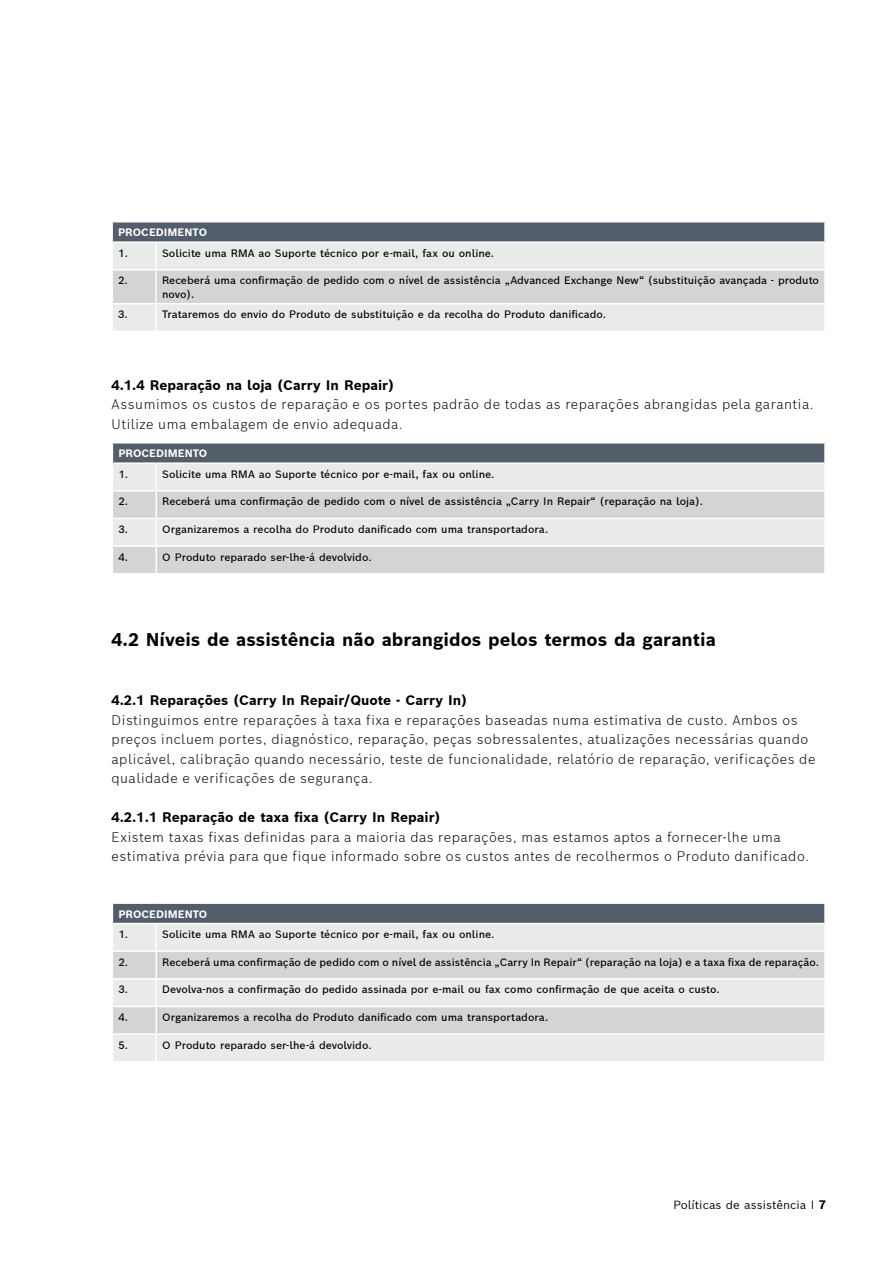
<style>
.page{position:relative;width:893px;height:1263px;background:#fff}
.page>*{position:absolute;margin:0;border:0;box-sizing:border-box;transform-origin:0 0}
.t1{font:700 18px "Bosch Sans";color:#000}
.t2{font:300 13.5px/19.5px "Bosch Sans";letter-spacing:.04em;color:#000}
.t3{font:700 13.5px "Bosch Sans";color:#000}
.t4{font:11.55px "Bosch Sans";color:#000}
.t5{font:500 10.5px/13.5px "Bosch Sans";color:#000}
.t6{font:700 10.5px "Bosch Sans";color:#fff}
.s1{font-weight:700;font-size:12px}
</style>
<div class="page">
<div style="left:112px;top:222px;width:713px;height:20px;background:#525f6b"></div>
<div style="left:113px;top:243px;width:711px;height:88px;background:#e9eaea"></div>
<div style="left:113px;top:271px;width:711px;height:32px;background:#d3d4d6"></div>
<svg style="left:112px;top:222px;width:1px;height:19px"></svg>
<svg style="left:824px;top:222px;width:1px;height:19px"></svg>
<hr style="left:111px;top:241px;width:45px;height:2px;background:#fff">
<hr style="left:156px;top:241px;width:670px;height:2px;background:#fff">
<hr style="left:155px;top:243px;width:2px;height:26px;background:#fff">
<hr style="left:111px;top:269px;width:45px;height:2px;background:#fff">
<hr style="left:156px;top:269px;width:670px;height:2px;background:#fff">
<hr style="left:155px;top:271px;width:2px;height:32px;background:#fff">
<hr style="left:111px;top:303px;width:45px;height:1px;background:#fff">
<hr style="left:156px;top:303px;width:670px;height:1px;background:#fff">
<hr style="left:155px;top:304px;width:2px;height:27px;background:#fff">
<svg style="left:112px;top:443px;width:713px;height:130px;background:#cccfd1"></svg>
<hr style="left:824px;top:547px;width:2px;height:26px;background:#fff">
<svg style="left:112px;top:904px;width:713px;height:157px;background:#d0d3d5"></svg>
<hr style="left:824px;top:1035px;width:2px;height:26px;background:#fff">
<p class="t6" style="left:118px;top:225px;width:90px">PROCEDIMENTO</p>
<p class="t5" style="left:118px;top:246px;width:11px">1.</p>
<p class="t5" style="left:162px;top:246px;width:334px">Solicite uma RMA ao Suporte técnico por e-mail, fax ou online.</p>
<p class="t5" style="left:118px;top:273px;width:11px">2.</p>
<p class="t5" style="left:162px;top:273px;width:658px">Receberá uma confirmação de pedido com o nível de assistência „Advanced Exchange New“ (substituição avançada - produto novo).</p>
<p class="t5" style="left:118px;top:307px;width:11px">3.</p>
<p class="t5" style="left:162px;top:307px;width:446px">Trataremos do envio do Produto de substituição e da recolha do Produto danificado.</p>
<p class="t3" style="left:112px;top:376px;width:284px">4.1.4 Reparação na loja (Carry In Repair)</p>
<p class="t2" style="left:112px;top:394px;width:704px">Assumimos os custos de reparação e os portes padrão de todas as reparações abrangidas pela garantia.<br>Utilize uma embalagem de envio adequada.</p>
<p class="t6" style="left:118px;top:446px;width:90px">PROCEDIMENTO</p>
<p class="t5" style="left:118px;top:467px;width:11px">1.</p>
<p class="t5" style="left:162px;top:467px;width:334px">Solicite uma RMA ao Suporte técnico por e-mail, fax ou online.</p>
<p class="t5" style="left:118px;top:494px;width:11px">2.</p>
<p class="t5" style="left:162px;top:494px;width:542px">Receberá uma confirmação de pedido com o nível de assistência „Carry In Repair“ (reparação na loja).</p>
<p class="t5" style="left:118px;top:522px;width:11px">3.</p>
<p class="t5" style="left:162px;top:522px;width:388px">Organizaremos a recolha do Produto danificado com uma transportadora.</p>
<p class="t5" style="left:118px;top:550px;width:11px">4.</p>
<p class="t5" style="left:162px;top:550px;width:211px">O Produto reparado ser-lhe-á devolvido.</p>
<h1 class="t1" style="left:112px;top:627px;width:606px">4.2 Níveis de assistência não abrangidos pelos termos da garantia</h1>
<p class="t3" style="left:112px;top:691px;width:357px">4.2.1 Reparações (Carry In Repair/Quote - Carry In)</p>
<p class="t2" style="left:112px;top:710px;width:705px">Distinguimos entre reparações à taxa fixa e reparações baseadas numa estimativa de custo. Ambos os preços incluem portes, diagnóstico, reparação, peças sobressalentes, atualizações necessárias quando aplicável, calibração quando necessário, teste de funcionalidade, relatório de reparação, verificações de qualidade e verificações de segurança.</p>
<p class="t3" style="left:112px;top:808px;width:330px">4.2.1.1 Reparação de taxa fixa (Carry In Repair)</p>
<p class="t2" style="left:112px;top:827px;width:699px">Existem taxas fixas definidas para a maioria das reparações, mas estamos aptos a fornecer-lhe uma estimativa prévia para que fique informado sobre os custos antes de recolhermos o Produto danificado.</p>
<p class="t6" style="left:118px;top:907px;width:90px">PROCEDIMENTO</p>
<p class="t5" style="left:118px;top:927px;width:11px">1.</p>
<p class="t5" style="left:162px;top:927px;width:334px">Solicite uma RMA ao Suporte técnico por e-mail, fax ou online.</p>
<p class="t5" style="left:118px;top:955px;width:11px">2.</p>
<p class="t5" style="left:162px;top:955px;width:658px">Receberá uma confirmação de pedido com o nível de assistência „Carry In Repair“ (reparação na loja) e a taxa fixa de reparação.</p>
<p class="t5" style="left:118px;top:982px;width:11px">3.</p>
<p class="t5" style="left:162px;top:982px;width:559px">Devolva-nos a confirmação do pedido assinada por e-mail ou fax como confirmação de que aceita o custo.</p>
<p class="t5" style="left:118px;top:1010px;width:11px">4.</p>
<p class="t5" style="left:162px;top:1010px;width:388px">Organizaremos a recolha do Produto danificado com uma transportadora.</p>
<p class="t5" style="left:118px;top:1037px;width:11px">5.</p>
<p class="t5" style="left:162px;top:1037px;width:211px">O Produto reparado ser-lhe-á devolvido.</p>
<p class="t4" style="left:673px;top:1197px;width:154px">Políticas de assistência I <span class="s1">7</span></p>
</div>
